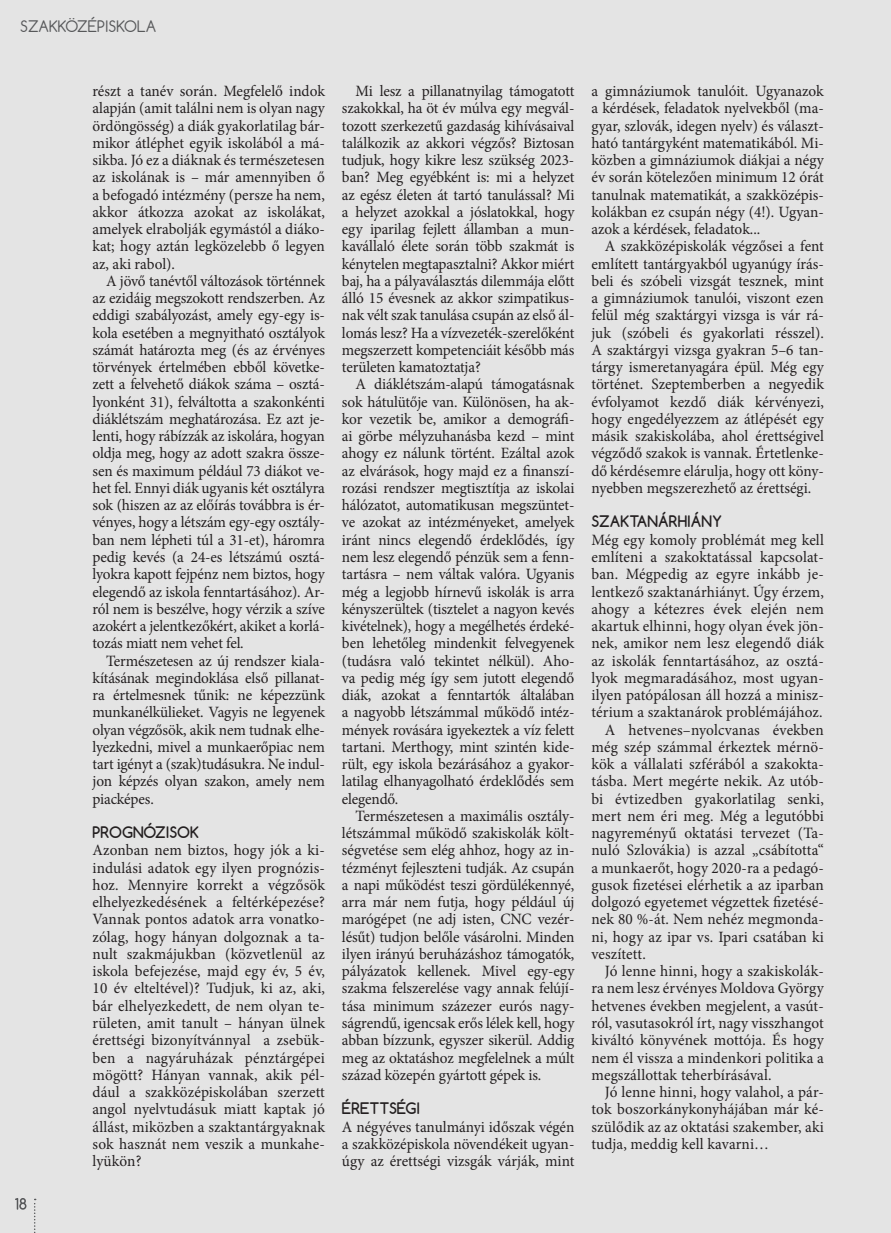
<style>
.page{position:relative;width:891px;height:1233px;background:#fff}
.page>*{position:absolute;margin:0;border:0;box-sizing:border-box;transform-origin:0 0}
.szoveg{font:15.75px/17.2px "Minion Pro";letter-spacing:-.005em;color:#231f20;text-align:justify}
.bekezd_nélkul{font:15.75px/17.2px "Minion Pro";color:#231f20;text-align:justify}
.ALCIM_SZOVEGBEN{font:700 15px "Comfortaa";color:#231f20}
.rovat{font:15px "Comfortaa";color:#57585a}
</style>
<div class="page">
<svg style="left:15px;top:1197px;width:11px;height:12px"></svg>
<svg style="left:34px;top:1198px;width:2px;height:35px"></svg>
<p class="rovat" style="left:20px;top:17px;width:138px">SZAKKÖZÉPISKOLA</p>
<p class="bekezd_nélkul" style="left:93px;top:82px;width:234px">részt a tanév során. Megfelelő indok alapján (amit találni nem is olyan nagy ördöngösség) a diák gyakorlatilag bár&shy;mikor átléphet egyik iskolából a má&shy;sikba. Jó ez a diáknak és természetesen az iskolának is – már amennyiben ő a befogadó intézmény (persze ha nem, akkor átkozza azokat az iskolákat, amelyek elrabolják egymástól a diáko&shy;kat; hogy aztán legközelebb ő legyen az, aki rabol).</p>
<p class="szoveg" style="left:93px;top:272px;width:234px;text-indent:14px">A jövő tanévtől változások történnek az ezidáig megszokott rendszerben. Az eddigi szabályozást, amely egy-egy is&shy;kola esetében a megnyitható osztályok számát határozta meg (és az érvényes törvények értelmében ebből követke&shy;zett a felvehető diákok száma – osztá&shy;lyonként 31), felváltotta a szakonkénti diáklétszám meghatározása. Ez azt je&shy;lenti, hogy rábízzák az iskolára, hogyan oldja meg, hogy az adott szakra össze&shy;sen és maximum például 73 diákot ve&shy;het fel. Ennyi diák ugyanis két osztályra sok (hiszen az az előírás továbbra is ér&shy;vényes, hogy a létszám egy-egy osztály&shy;ban nem lépheti túl a 31-et), háromra pedig kevés (a 24-es létszámú osztá&shy;lyokra kapott fejpénz nem biztos, hogy elegendő az iskola fenntartásához). Ar&shy;ról nem is beszélve, hogy vérzik a szíve azokért a jelentkezőkért, akiket a korlá&shy;tozás miatt nem vehet fel.</p>
<p class="szoveg" style="left:93px;top:652px;width:234px;text-indent:14px">Természetesen az új rendszer kiala&shy;kításának megindoklása első pillanat&shy;ra értelmesnek tűnik: ne képezzünk munkanélkülieket. Vagyis ne legyenek olyan végzősök, akik nem tudnak elhe&shy;lyezkedni, mivel a munkaerőpiac nem tart igényt a (szak)tudásukra. Ne indul&shy;jon képzés olyan szakon, amely nem piacképes.</p>
<p class="ALCIM_SZOVEGBEN" style="left:93px;top:822px;width:108px">PROGNÓZISOK</p>
<p class="bekezd_nélkul" style="left:93px;top:841px;width:234px">Azonban nem biztos, hogy jók a ki&shy;indulási adatok egy ilyen prognózis&shy;hoz. Mennyire korrekt a végzősök elhelyezkedésének a feltérképezése?<br>Vannak pontos adatok arra vonatko&shy;zólag, hogy hányan dolgoznak a ta&shy;nult szakmájukban (közvetlenül az iskola befejezése, majd egy év, 5 év, 10 év elteltével)? Tudjuk, ki az, aki, bár elhelyezkedett, de nem olyan te&shy;rületen, amit tanult – hányan ülnek érettségi bizonyítvánnyal a zsebük&shy;ben a nagyáruházak pénztárgépei mögött? Hányan vannak, akik pél&shy;dául a szakközépiskolában szerzett angol nyelvtudásuk miatt kaptak jó állást, miközben a szaktantárgyaknak sok hasznát nem veszik a munkahe&shy;lyükön?</p>
<p class="szoveg" style="left:342px;top:82px;width:234px;text-indent:13px">Mi lesz a pillanatnyilag támogatott szakokkal, ha öt év múlva egy megvál&shy;tozott szerkezetű gazdaság kihívásaival találkozik az akkori végzős? Biztosan tudjuk, hogy kikre lesz szükség 2023- ban? Meg egyébként is: mi a helyzet az egész életen át tartó tanulással? Mi a helyzet azokkal a jóslatokkal, hogy egy iparilag fejlett államban a mun&shy;kavállaló élete során több szakmát is kénytelen megtapasztalni? Akkor miért baj, ha a pályaválasztás dilemmája előtt álló 15 évesnek az akkor szimpatikus&shy;nak vélt szak tanulása csupán az első ál&shy;lomás lesz? Ha a vízvezeték-szerelőként megszerzett kompetenciáit később más területen kamatoztatja?</p>
<p class="szoveg" style="left:342px;top:376px;width:234px;text-indent:13px">A diáklétszám-alapú támogatásnak sok hátulütője van. Különösen, ha ak&shy;kor vezetik be, amikor a demográfi&shy;ai görbe mélyzuhanásba kezd – mint ahogy ez nálunk történt. Ezáltal azok az elvárások, hogy majd ez a finanszí&shy;rozási rendszer megtisztítja az iskolai hálózatot, automatikusan megszüntet&shy;ve azokat az intézményeket, amelyek iránt nincs elegendő érdeklődés, így nem lesz elegendő pénzük sem a fenn&shy;tartásra – nem váltak valóra. Ugyanis még a legjobb hírnevű iskolák is arra kényszerültek (tisztelet a nagyon kevés kivételnek), hogy a megélhetés érdeké&shy;ben lehetőleg mindenkit felvegyenek (tudásra való tekintet nélkül). Aho&shy;va pedig még így sem jutott elegendő diák, azokat a fenntartók általában a nagyobb létszámmal működő intéz&shy;mények rovására igyekeztek a víz felett tartani. Merthogy, mint szintén kide&shy;rült, egy iskola bezárásához a gyakor&shy;latilag elhanyagolható érdeklődés sem elegendő.</p>
<p class="szoveg" style="left:342px;top:807px;width:234px;text-indent:13px">Természetesen a maximális osztály&shy;létszámmal működő szakiskolák költ&shy;ségvetése sem elég ahhoz, hogy az in&shy;tézményt fejleszteni tudják. Az csupán a napi működést teszi gördülékennyé, arra már nem futja, hogy például új marógépet (ne adj isten, CNC vezér&shy;lésűt) tudjon belőle vásárolni. Minden ilyen irányú beruházáshoz támogatók, pályázatok kellenek. Mivel egy-egy szakma felszerelése vagy annak felújí&shy;tása minimum százezer eurós nagy&shy;ságrendű, igencsak erős lélek kell, hogy abban bízzunk, egyszer sikerül. Addig meg az oktatáshoz megfelelnek a múlt század közepén gyártott gépek is.</p>
<p class="ALCIM_SZOVEGBEN" style="left:342px;top:1098px;width:79px">ÉRETTSÉGI</p>
<p class="bekezd_nélkul" style="left:342px;top:1117px;width:234px">A négyéves tanulmányi időszak végén a szakközépiskola növendékeit ugyan&shy;úgy az érettségi vizsgák várják, mint</p>
<p class="bekezd_nélkul" style="left:591px;top:82px;width:234px">a gimnáziumok tanulóit. Ugyanazok a kérdések, feladatok nyelvekből (ma&shy;gyar, szlovák, idegen nyelv) és választ&shy;ható tantárgyként matematikából. Mi&shy;közben a gimnáziumok diákjai a négy év során kötelezően minimum 12 órát tanulnak matematikát, a szakközépis&shy;kolákban ez csupán négy (4!). Ugyan&shy;azok a kérdések, feladatok...</p>
<p class="szoveg" style="left:591px;top:238px;width:234px;text-indent:14px">A szakközépiskolák végzősei a fent említett tantárgyakból ugyanúgy írás&shy;beli és szóbeli vizsgát tesznek, mint a gimnáziumok tanulói, viszont ezen felül még szaktárgyi vizsga is vár rá&shy;juk (szóbeli és gyakorlati résszel).<br>A szaktárgyi vizsga gyakran 5–6 tan&shy;tárgy ismeretanyagára épül. Még egy történet. Szeptemberben a negyedik évfolyamot kezdő diák kérvényezi, hogy engedélyezzem az átlépését egy másik szakiskolába, ahol érettségivel végződő szakok is vannak. Értetlenke&shy;dő kérdésemre elárulja, hogy ott kön - nyebben megszerezhető az érettségi.</p>
<p class="ALCIM_SZOVEGBEN" style="left:591px;top:512px;width:132px">SZAKTANÁRHIÁNY</p>
<p class="bekezd_nélkul" style="left:591px;top:531px;width:234px">Még egy komoly problémát meg kell említeni a szakoktatással kapcsolat&shy;ban. Mégpedig az egyre inkább je&shy;lentkező szaktanárhiányt. Úgy érzem, ahogy a kétezres évek elején nem akartuk elhinni, hogy olyan évek jön&shy;nek, amikor nem lesz elegendő diák az iskolák fenntartásához, az osztá&shy;lyok megmaradásához, most ugyan&shy;ilyen patópálosan áll hozzá a minisz&shy;térium a szaktanárok problémájához.</p>
<p class="szoveg" style="left:591px;top:721px;width:234px;text-indent:14px">A hetvenes–nyolcvanas években még szép számmal érkeztek mérnö&shy;kök a vállalati szférából a szakokta&shy;tásba. Mert megérte nekik. Az utób&shy;bi évtizedben gyakorlatilag senki, mert nem éri meg. Még a legutóbbi nagyreményű oktatási tervezet (Ta&shy;nuló Szlovákia) is azzal „csábította“ a munkaerőt, hogy 2020-ra a pedagó&shy;gusok fizetései elérhetik a az iparban dolgozó egyetemet végzettek fizetésé&shy;nek 80 %-át. Nem nehéz megmonda&shy;ni, hogy az ipar vs. Ipari csatában ki veszített.</p>
<p class="szoveg" style="left:591px;top:962px;width:234px;text-indent:14px">Jó lenne hinni, hogy a szakiskolák&shy;ra nem lesz érvényes Moldova György hetvenes években megjelent, a vasút&shy;ról, vasutasokról írt, nagy visszhangot kiváltó könyvének mottója. És hogy nem él vissza a mindenkori politika a megszállottak teherbírásával.</p>
<p class="szoveg" style="left:591px;top:1083px;width:234px;text-indent:14px">Jó lenne hinni, hogy valahol, a pár&shy;tok boszorkánykonyhájában már ké&shy;szülődik az az oktatási szakember, aki tudja, meddig kell kavarni…</p>
</div>
